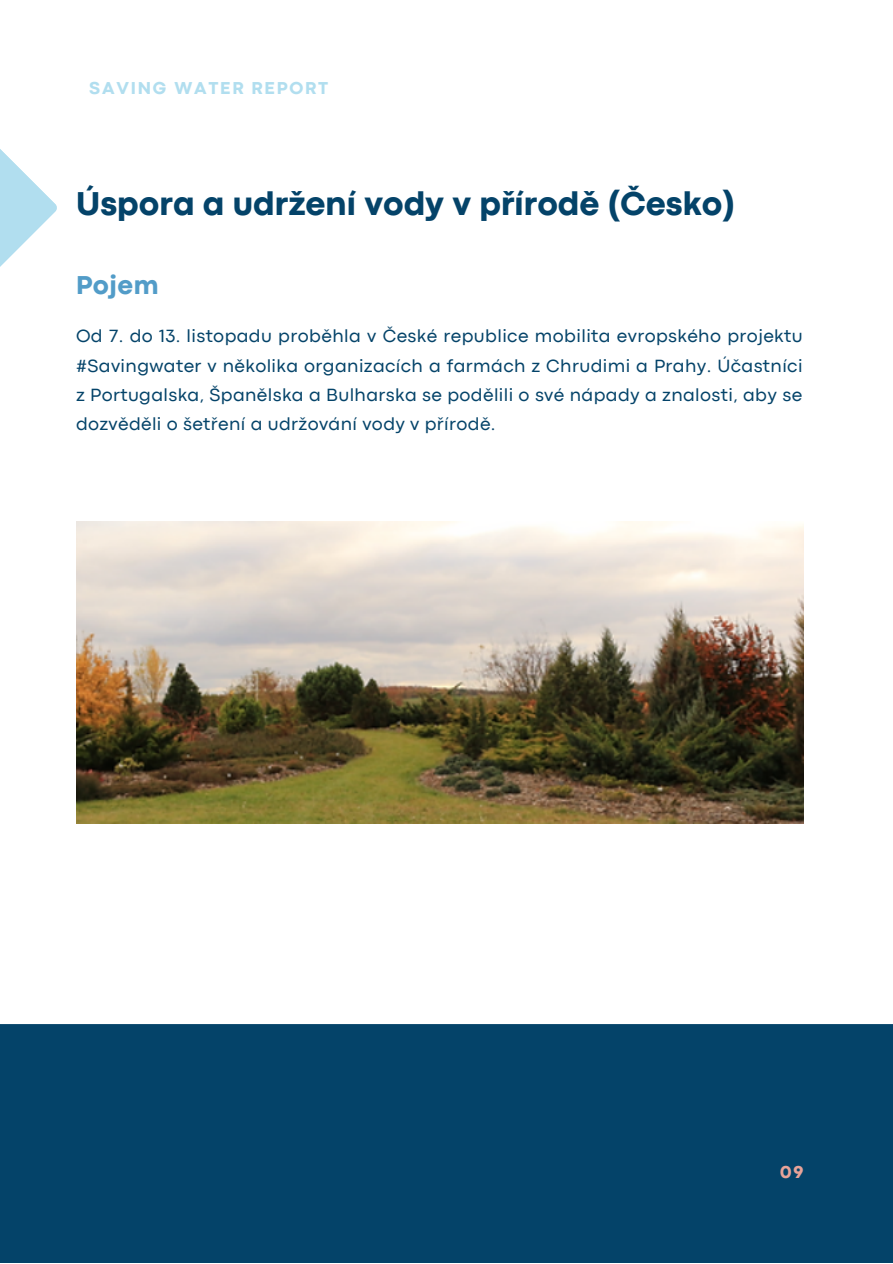
<style>
.page{position:relative;width:893px;height:1264px;background:#fff}
.page>*{position:absolute;margin:0;border:0;box-sizing:border-box;transform-origin:0 0}
.t1{font:800 34.5px "Codec Pro";color:#044369}
.t2{font:800 27px "Codec Pro";letter-spacing:.02em;color:#529cc8}
.t3{font:18.45px/29.1px "Codec Pro";letter-spacing:.02em;color:#044369;text-align:justify}
.t4{font:800 18px "Codec Pro";letter-spacing:.1em;color:#b1deef}
.t5{font:800 18px "Codec Pro";color:#e8a399}
</style>
<div class="page">
<div style="left:0;top:0;width:892px;height:1262px;background:#044369"></div>
<div style="left:0;top:0;width:892px;height:1024px;background:#fff"></div>
<svg style="left:0;top:144px;width:59px;height:127px;background:#daeff7"></svg>
<img style="left:76px;top:521px;width:727px;height:302px">
<p class="t4" style="left:89px;top:81px;width:240px">SAVING WATER REPORT</p>
<h1 class="t1" style="left:76px;top:191px;width:660px">Úspora a udržení vody v přírodě (Česko)</h1>
<h2 class="t2" style="left:76px;top:275px;width:84px">Pojem</h2>
<p class="t3" style="left:76px;top:323px;width:728px">Od 7. do 13. listopadu proběhla v České republice mobilita evropského projektu #Savingwater v několika organizacích a farmách z Chrudimi a Prahy. Účastníci z Portugalska, Španělska a Bulharska se podělili o své nápady a znalosti, aby se dozvěděli o šetření a udržování vody v přírodě.</p>
<p class="t5" style="left:780px;top:1165px;width:25px">09</p>
</div>
